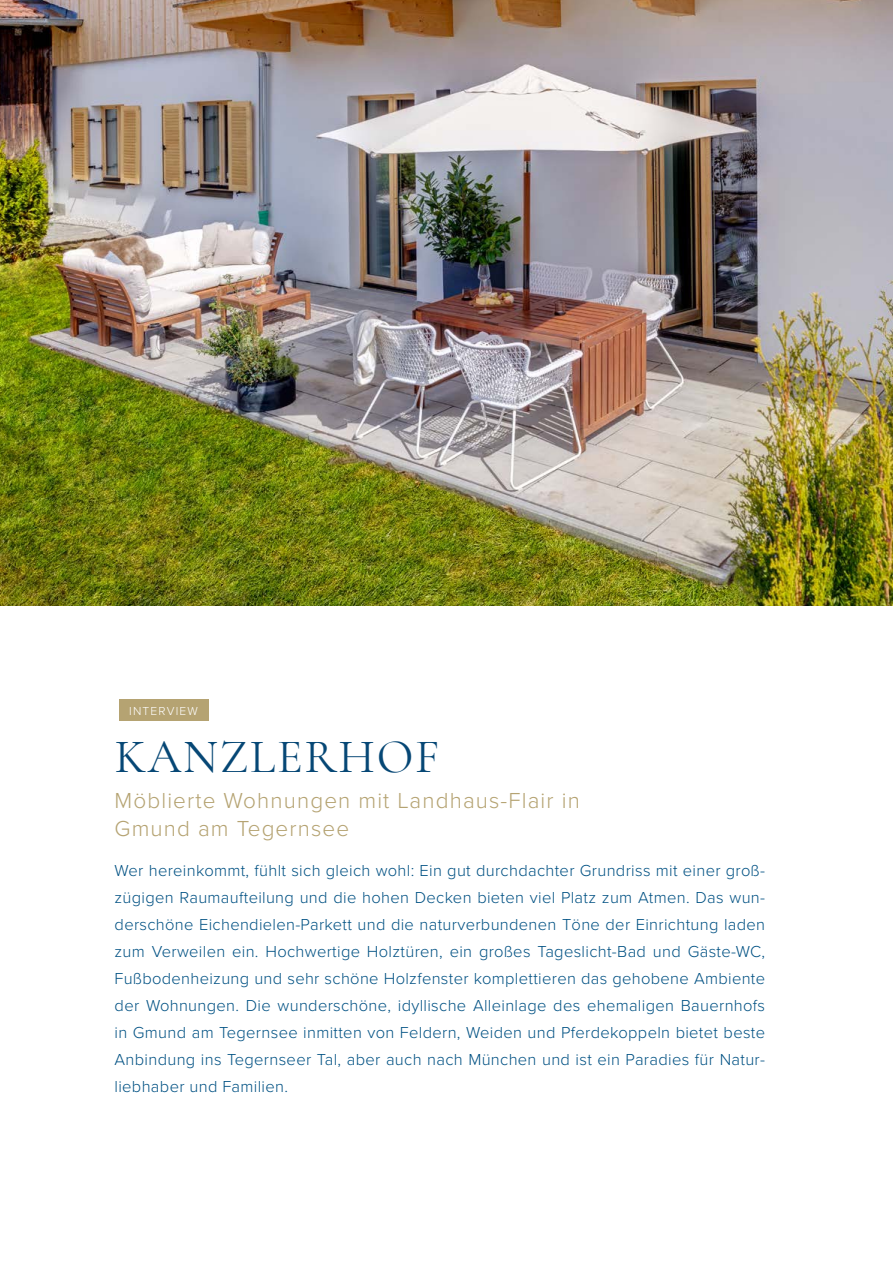
<style>
.page{position:relative;width:893px;height:1263px;background:#fff}
.page>*{position:absolute;margin:0;border:0;box-sizing:border-box;transform-origin:0 0}
.t1{font:48px "Cormorant Garamond";letter-spacing:.035em;color:#064775}
.t2{font:300 22.5px/28.5px "Proxima Nova";letter-spacing:.05em;color:#b5a372}
.t3{font:300 16.5px/27px "Proxima Nova";letter-spacing:.02em;color:#005183;text-align:justify}
.t4{font:300 12px "Proxima Nova";letter-spacing:.1em;color:#fff}
</style>
<div class="page">
<div style="left:119px;top:699px;width:89px;height:22px;background:#b5a372"></div>
<img style="left:0;top:0;width:893px;height:606px">
<p class="t4" style="left:129px;top:702px;width:70px">INTERVIEW</p>
<h1 class="t1" style="left:115px;top:728px;width:326px">KANZLERHOF</h1>
<h2 class="t2" style="left:115px;top:785px;width:467px">Möblierte Wohnungen mit Landhaus-Flair in<br>Gmund am Tegernsee</h2>
<p class="t3" style="left:115px;top:856px;width:652px">Wer hereinkommt, fühlt sich gleich wohl: Ein gut durchdachter Grundriss mit einer groß&shy;zügigen Raumaufteilung und die hohen Decken bieten viel Platz zum Atmen. Das wun&shy;derschöne Eichendielen-Parkett und die naturverbundenen Töne der Einrichtung laden zum Verweilen ein. Hochwertige Holztüren, ein großes Tageslicht-Bad und Gäste-WC, Fußbodenheizung und sehr schöne Holzfenster komplettieren das gehobene Ambiente der Wohnungen. Die wunderschöne, idyllische Alleinlage des ehemaligen Bauernhofs in Gmund am Tegernsee inmitten von Feldern, Weiden und Pferdekoppeln bietet beste Anbindung ins Tegernseer Tal, aber auch nach München und ist ein Paradies für Natur&shy;liebhaber und Familien.</p>
</div>
